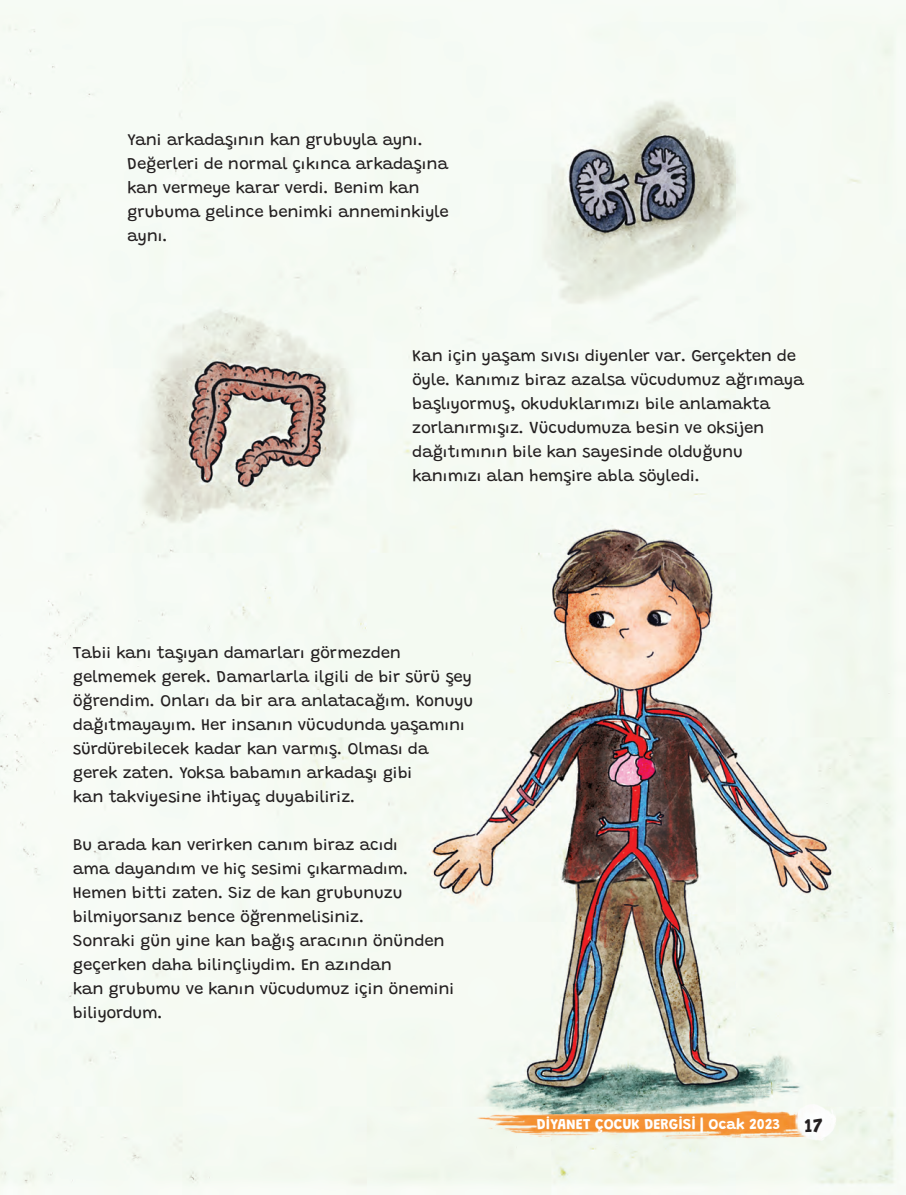
<style>
.page{position:relative;width:906px;height:1195px;background:#fff}
.page>*{position:absolute;margin:0;border:0;box-sizing:border-box;transform-origin:0 0}
.t1{font:100 19.5px "Grandstander";color:#231f20}
.t2{font:100 16.5px/24px "Grandstander";color:#231f20}
.t3{font:100 15px "Grandstander";color:#fff}
</style>
<div class="page">
<img style="left:0;top:0;width:905px;height:1195px">
<img style="left:398px;top:1097px;width:455px;height:59px">
<p class="t2" style="left:128px;top:126px;width:324px">Yani arkadaşının kan grubuyla aynı.<br>Değerleri de normal çıkınca arkadaşına kan vermeye karar verdi. Benim kan grubuma gelince benimki anneminkiyle aynı.</p>
<p class="t2" style="left:412px;top:342px;width:393px">Kan için yaşam sıvısı diyenler var. Gerçekten de öyle. Kanımız biraz azalsa vücudumuz ağrımaya başlıyormuş, okuduklarımızı bile anlamakta zorlanırmışız. Vücudumuza besin ve oksijen dağıtımının bile kan sayesinde olduğunu kanımızı alan hemşire abla söyledi.</p>
<p class="t2" style="left:73px;top:639px;width:402px">Tabii kanı taşıyan damarları görmezden gelmemek gerek. Damarlarla ilgili de bir sürü şey öğrendim. Onları da bir ara anlatacağım. Konuyu dağıtmayayım. Her insanın vücudunda yaşamını sürdürebilecek kadar kan varmış. Olması da gerek zaten. Yoksa babamın arkadaşı gibi<br>kan takviyesine ihtiyaç duyabiliriz.</p>
<p class="t2" style="left:73px;top:831px;width:384px">Bu arada kan verirken canım biraz acıdı<br>ama dayandım ve hiç sesimi çıkarmadım.<br>Hemen bitti zaten. Siz de kan grubunuzu bilmiyorsanız bence öğrenmelisiniz.<br>Sonraki gün yine kan bağış aracının önünden geçerken daha bilinçliydim. En azından<br>kan grubumu ve kanın vücudumuz için önemini biliyordum.</p>
<p class="t3" style="left:537px;top:1112px;width:245px">DİYANET ÇOCUK DERGİSİ | Ocak 2023</p>
<p class="t1" style="left:805px;top:1110px;width:19px">17</p>
</div>
